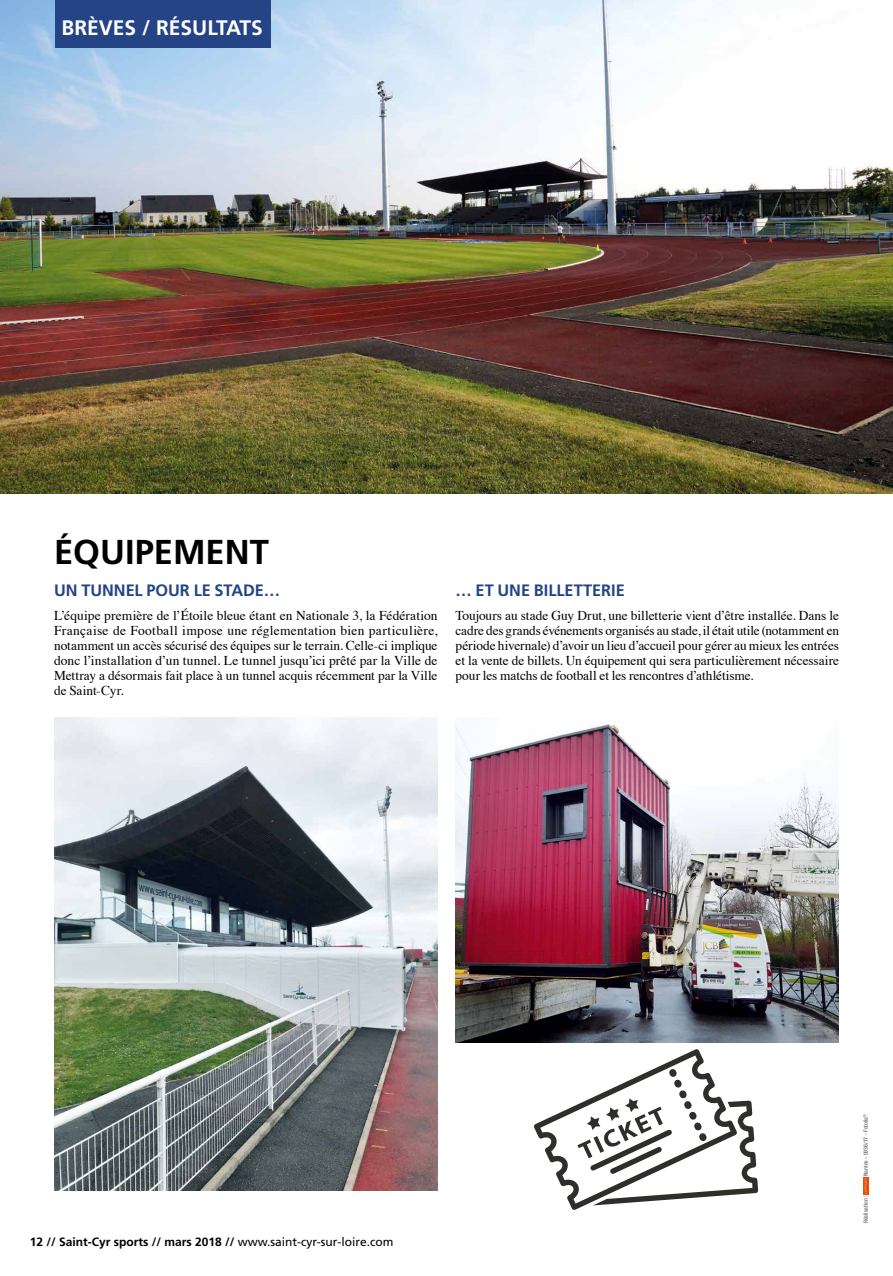
<style>
.page{position:relative;width:893px;height:1276px;background:#fff}
.page>*{position:absolute;margin:0;border:0;box-sizing:border-box;transform-origin:0 0}
.t1{font:700 34.5px "Frutiger";color:#000}
.t2{font:700 21px "Frutiger";color:#fff}
.t3{font:700 16.5px "Frutiger";letter-spacing:-.005em;color:#254485}
.t4{font:13.5px/15px "Times";letter-spacing:-.005em;color:#000;text-align:justify}
.t5{font:700 12px "Frutiger";color:#000}
.t6{font:500 condensed 5.85px "Helvetica Neue LT Std";color:#6e6e6e}
.s1{font-weight:400}
</style>
<div class="page">
<img style="left:0;top:0;width:893px;height:493px">
<svg style="left:863px;top:1177px;width:5px;height:17px"></svg>
<svg style="left:865px;top:1178px;width:1px;height:15px"></svg>
<img style="left:455px;top:721px;width:384px;height:321px">
<img style="left:54px;top:717px;width:383px;height:473px">
<svg style="left:534px;top:1049px;width:224px;height:161px"></svg>
<div style="left:55px;top:0;width:215px;height:48px;background:#254485"></div>
<h2 class="t2" style="left:62px;top:16px;width:203px">BRÈVES / RÉSULTATS</h2>
<h1 class="t1" style="left:54px;top:531px;width:216px">ÉQUIPEMENT</h1>
<p class="t3" style="left:54px;top:581px;width:227px">UN TUNNEL POUR LE STADE…</p>
<p class="t4" style="left:54px;top:606px;width:385px">L’équipe première de l’Étoile bleue étant en Nationale 3, la Fédération Française de Football impose une réglementation bien particulière, notamment un accès sécurisé des équipes sur le terrain. Celle-ci implique donc l’installation d’un tunnel. Le tunnel jusqu’ici prêté par la Ville de Mettray a désormais fait place à un tunnel acquis récemment par la Ville de Saint-Cyr.</p>
<p class="t3" style="left:456px;top:581px;width:171px">… ET UNE BILLETTERIE</p>
<p class="t4" style="left:456px;top:606px;width:385px">Toujours au stade Guy Drut, une billetterie vient d’être installée. Dans le cadre des grands événements organisés au stade, il était utile (notamment en période hivernale) d’avoir un lieu d’accueil pour gérer au mieux les entrées et la vente de billets. Un équipement qui sera particulièrement nécessaire pour les matchs de football et les rencontres d’athlétisme.</p>
<p class="t5" style="left:30px;top:1234px;width:365px">12 // Saint-Cyr sports // mars 2018 // <span class="s1">www.saint-cyr-sur-loire.com</span></p>
<p class="t6" style="left:862px;top:1176px;width:63px;rotate:-90deg">Nantes - 0936/17 - Fotolia<sup>©</sup></p>
<p class="t6" style="left:862px;top:1223px;width:29px;rotate:-90deg">Réalisation :</p>
</div>
